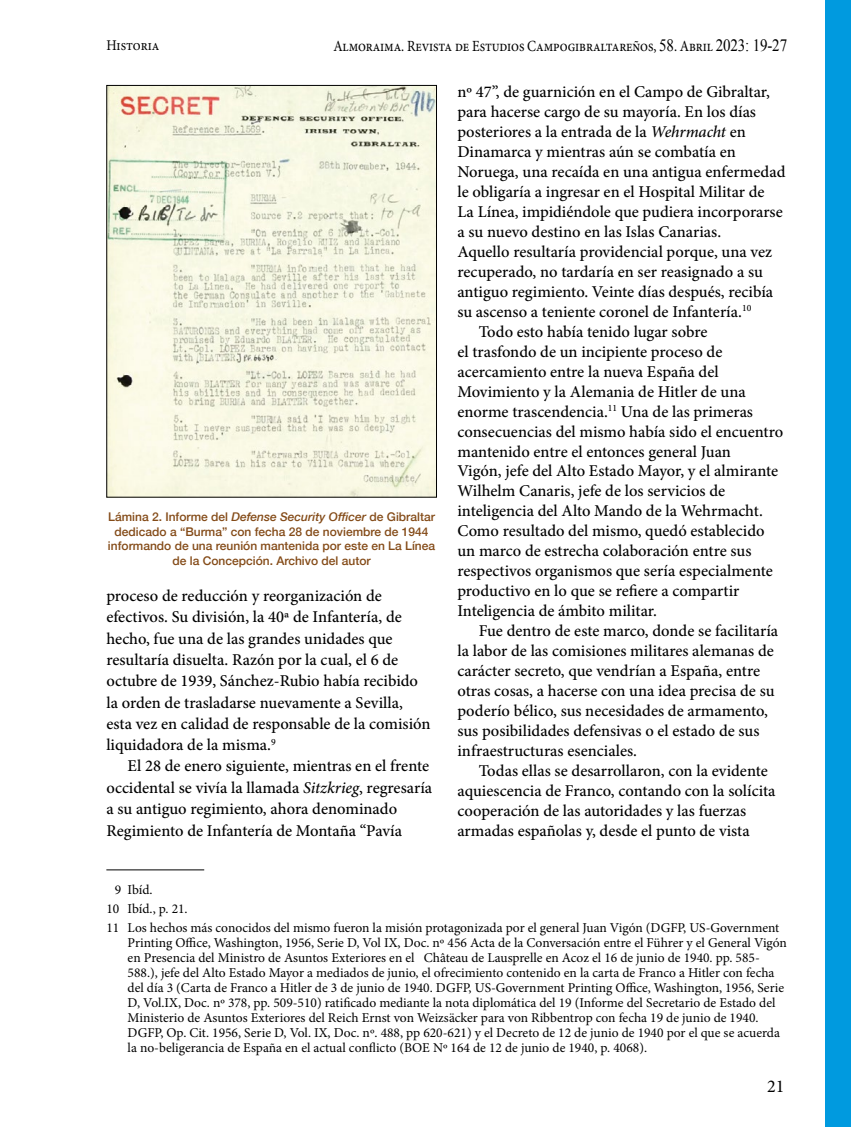
<style>
.page{position:relative;width:851px;height:1127px;background:#fff}
.page>*{position:absolute;margin:0;border:0;box-sizing:border-box;transform-origin:0 0}
.t1{font:18px "Minion Pro";color:#000}
.t2{font:500 16.5px/21.3px "Minion Pro";color:#000}
.t3{font:15.6px "Minion Pro";letter-spacing:-.01em;color:#000;scale:.87 1}
.t4{font:14.85px "Minion Pro";letter-spacing:-.005em;color:#000;scale:.91 1}
.t5{font:13.5px/15px "Minion Pro";color:#000}
.t6{font:500 12px/14.4px "Helvetica Neue";color:#844b18;text-align:center}
.s1{font-family:"Times New Roman";font-size:17.25px}
.s2{font-style:italic}
</style>
<div class="page">
<div style="left:825px;top:0;width:25px;height:1127px;background:#009adf"></div>
<hr style="left:106px;top:869px;width:98px;height:1px;background:#000">
<img style="left:108px;top:87px;width:327px;height:408px">
<div style="left:106px;top:85px;width:331px;height:412px;border:1px solid #000"></div>
<p class="t4" style="left:106px;top:36px;width:60px">Historia</p>
<p class="t3" style="left:333px;top:35px;width:523px">Almoraima. Revista de Estudios Campogibraltareños, <span class="s1">58</span>. Abril <span class="s1">2023: 19-27</span></p>
<p class="t6" style="left:108px;top:509px;width:328px">Lámina 2. Informe del <span class="s2">Defense Security Officer</span> de Gibraltar dedicado a “Burma” con fecha 28 de noviembre de 1944 informando de una reunión mantenida por este en La Línea de la Concepción. Archivo del autor</p>
<p class="t2" style="left:106px;top:585px;width:325px">proceso de reducción y reorganización de efectivos. Su división, la 40ª de Infantería, de hecho, fue una de las grandes unidades que resultaría disuelta. Razón por la cual, el 6 de octubre de 1939, Sánchez-Rubio había recibido la orden de trasladarse nuevamente a Sevilla, esta vez en calidad de responsable de la comisión liquidadora de la misma.<sup>9</sup></p>
<p class="t2" style="left:106px;top:755px;width:327px;text-indent:21px">El 28 de enero siguiente, mientras en el frente occidental se vivía la llamada <span class="s2">Sitzkrieg</span>, regresaría a su antiguo regimiento, ahora denominado Regimiento de Infantería de Montaña “Pavía</p>
<p class="t2" style="left:457px;top:81px;width:314px">nº 47”, de guarnición en el Campo de Gibraltar,</p>
<p class="t2" style="left:457px;top:101px;width:300px">para hacerse cargo de su mayoría. En los días</p>
<p class="t2" style="left:457px;top:121px;width:290px">posteriores a la entrada de la <span class="s2">Wehrmacht</span> en</p>
<p class="t2" style="left:457px;top:141px;width:280px">Dinamarca y mientras aún se combatía en</p>
<p class="t2" style="left:457px;top:161px;width:329px">Noruega, una recaída en una antigua enfermedad</p>
<p class="t2" style="left:457px;top:181px;width:309px">le obligaría a ingresar en el Hospital Militar de</p>
<p class="t2" style="left:457px;top:201px;width:327px">La Línea, impidiéndole que pudiera incorporarse</p>
<p class="t2" style="left:457px;top:221px;width:265px">a su nuevo destino en las Islas Canarias.</p>
<p class="t2" style="left:457px;top:241px;width:316px">Aquello resultaría providencial porque, una vez</p>
<p class="t2" style="left:457px;top:261px;width:307px">recuperado, no tardaría en ser reasignado a su</p>
<p class="t2" style="left:457px;top:281px;width:317px">antiguo regimiento. Veinte días después, recibía</p>
<p class="t2" style="left:457px;top:301px;width:295px">su ascenso a teniente coronel de Infantería.<sup>10</sup></p>
<p class="t2" style="left:478px;top:321px;width:230px">Todo esto había tenido lugar sobre</p>
<p class="t2" style="left:457px;top:341px;width:266px">el trasfondo de un incipiente proceso de</p>
<p class="t2" style="left:457px;top:361px;width:262px">acercamiento entre la nueva España del</p>
<p class="t2" style="left:457px;top:381px;width:290px">Movimiento y la Alemania de Hitler de una</p>
<p class="t2" style="left:457px;top:401px;width:297px">enorme trascendencia.<sup>11</sup> Una de las primeras</p>
<p class="t2" style="left:457px;top:421px;width:327px">consecuencias del mismo había sido el encuentro</p>
<p class="t2" style="left:457px;top:441px;width:275px">mantenido entre el entonces general Juan</p>
<p class="t2" style="left:457px;top:460px;width:322px">Vigón, jefe del Alto Estado Mayor, y el almirante</p>
<p class="t2" style="left:457px;top:480px;width:269px">Wilhelm Canaris, jefe de los servicios de</p>
<p class="t2" style="left:457px;top:500px;width:307px">inteligencia del Alto Mando de la Wehrmacht.</p>
<p class="t2" style="left:457px;top:520px;width:308px">Como resultado del mismo, quedó establecido</p>
<p class="t2" style="left:457px;top:540px;width:295px">un marco de estrecha colaboración entre sus</p>
<p class="t2" style="left:457px;top:560px;width:317px">respectivos organismos que sería especialmente</p>
<p class="t2" style="left:457px;top:580px;width:283px">productivo en lo que se refiere a compartir</p>
<p class="t2" style="left:457px;top:600px;width:201px">Inteligencia de ámbito militar.</p>
<p class="t2" style="left:478px;top:620px;width:301px">Fue dentro de este marco, donde se facilitaría</p>
<p class="t2" style="left:457px;top:640px;width:318px">la labor de las comisiones militares alemanas de</p>
<p class="t2" style="left:457px;top:660px;width:304px">carácter secreto, que vendrían a España, entre</p>
<p class="t2" style="left:457px;top:680px;width:318px">otras cosas, a hacerse con una idea precisa de su</p>
<p class="t2" style="left:457px;top:700px;width:312px">poderío bélico, sus necesidades de armamento,</p>
<p class="t2" style="left:457px;top:720px;width:303px">sus posibilidades defensivas o el estado de sus</p>
<p class="t2" style="left:457px;top:740px;width:181px">infraestructuras esenciales.</p>
<p class="t2" style="left:478px;top:760px;width:291px">Todas ellas se desarrollaron, con la evidente</p>
<p class="t2" style="left:457px;top:780px;width:319px">aquiescencia de Franco, contando con la solícita</p>
<p class="t2" style="left:457px;top:800px;width:290px">cooperación de las autoridades y las fuerzas</p>
<p class="t2" style="left:457px;top:820px;width:294px">armadas españolas y, desde el punto de vista</p>
<p class="t5" style="left:106px;top:880px;width:674px;line-height:19.2px;text-indent:9px">9 Ibíd.<br>10 Ibíd., p. 21.<br>11 Los hechos más conocidos del mismo fueron la misión protagonizada por el general Juan Vigón (DGFP, US-Government</p>
<p class="t5" style="left:128px;top:935px;width:660px">Printing Office, Washington, 1956, Serie D, Vol IX, Doc. nº 456 Acta de la Conversación entre el Führer y el General Vigón en Presencia del Ministro de Asuntos Exteriores en el Château de Lausprelle en Acoz el 16 de junio de 1940. pp. 585- 588.), jefe del Alto Estado Mayor a mediados de junio, el ofrecimiento contenido en la carta de Franco a Hitler con fecha del día 3 (Carta de Franco a Hitler de 3 de junio de 1940. DGFP, US-Government Printing Office, Washington, 1956, Serie D, Vol.IX, Doc. nº 378, pp. 509-510) ratificado mediante la nota diplomática del 19 (Informe del Secretario de Estado del Ministerio de Asuntos Exteriores del Reich Ernst von Weizsäcker para von Ribbentrop con fecha 19 de junio de 1940.<br>DGFP, Op. Cit. 1956, Serie D, Vol. IX, Doc. nº. 488, pp 620-621) y el Decreto de 12 de junio de 1940 por el que se acuerda la no-beligerancia de España en el actual conflicto (BOE Nº 164 de 12 de junio de 1940, p. 4068).</p>
<p class="t1" style="left:767px;top:1074px;width:19px">21</p>
</div>
